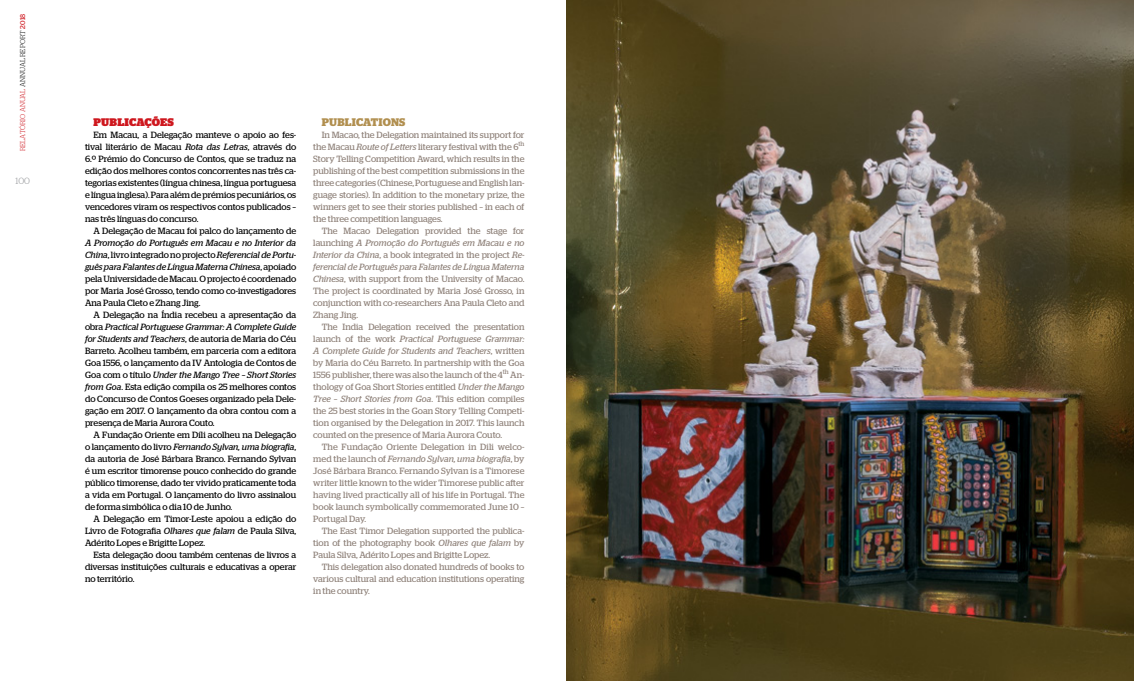
<style>
.page{position:relative;width:1134px;height:681px;background:#fff}
.page>*{position:absolute;margin:0;border:0;box-sizing:border-box;transform-origin:0 0}
.t1{font:700 11px "Stag";color:#b18f4f}
.t2{font:900 11px "Stag";letter-spacing:.01em;color:#ce171e}
.t3{font:9px/12px "Stag";color:#8f827a;text-align:justify}
.t4{font:9px/12px "Stag";letter-spacing:-.005em;color:#000;text-align:justify}
.t5{font:300 9px "Stag";color:#939598}
.t6{font:300 7px "Stag";color:#ce171e}
.s1{color:#000}
.s2{font-weight:400}
.s3{font-style:italic}
</style>
<div class="page">
<img style="left:567px;top:0;width:567px;height:680px">
<p class="t6" style="left:19px;top:151px;width:139px;rotate:-90deg">RELATÓRIO ANUAL <span class="s1">ANNUAL REPORT</span> <span class="s2">2018</span></p>
<p class="t5" style="left:15px;top:176px;width:16px">100</p>
<p class="t2" style="left:94px;top:115px;width:82px">PUBLICAÇÕES</p>
<p class="t4" style="left:85px;top:128px;width:213px;text-indent:9px">Em Macau, a Delegação manteve o apoio ao fes&shy;tival literário de Macau <span class="s3">Rota das Letras</span>, através do 6.º Prémio do Concurso de Contos, que se traduz na edição dos melhores contos concorrentes nas três ca&shy;tegorias existentes (língua chinesa, língua portuguesa e língua inglesa). Para além de prémios pecuniários, os vencedores viram os respectivos contos publicados – nas três línguas do concurso.</p>
<p class="t4" style="left:94px;top:224px;width:204px">A Delegação de Macau foi palco do lançamento de</p>
<p class="t4" style="left:85px;top:236px;width:213px"><span class="s3">A Promoção do Português em Macau e no Interior da China</span>, livro integrado no projecto <span class="s3">Referencial de Portu&shy;guês para Falantes de Língua Materna Chinesa</span>, apoiado pela Universidade de Macau. O projecto é coordenado por Maria José Grosso, tendo como co-investigadores Ana Paula Cleto e Zhang Jing.</p>
<p class="t4" style="left:85px;top:308px;width:213px;text-indent:9px">A Delegação na Índia recebeu a apresentação da obra <span class="s3">Practical Portuguese Grammar: A Complete Guide for Students and Teachers</span>, de autoria de Maria do Céu Barreto. Acolheu também, em parceria com a editora Goa 1556, o lançamento da IV Antologia de Contos de Goa com o título <span class="s3">Under the Mango Tree – Short Stories from Goa</span>. Esta edição compila os 25 melhores contos do Concurso de Contos Goeses organizado pela Dele&shy;gação em 2017. O lançamento da obra contou com a presença de Maria Aurora Couto.</p>
<p class="t4" style="left:85px;top:428px;width:213px;text-indent:9px">A Fundação Oriente em Díli acolheu na Delegação o lançamento do livro <span class="s3">Fernando Sylvan, uma biografia</span>, da autoria de José Bárbara Branco. Fernando Sylvan é um escritor timorense pouco conhecido do grande público timorense, dado ter vivido praticamente toda a vida em Portugal. O lançamento do livro assinalou de forma simbólica o dia 10 de Junho.</p>
<p class="t4" style="left:85px;top:512px;width:213px;text-indent:9px">A Delegação em Timor-Leste apoiou a edição do Livro de Fotografia <span class="s3">Olhares que falam</span> de Paula Silva, Adérito Lopes e Brigitte Lopez.</p>
<p class="t4" style="left:85px;top:548px;width:213px;text-indent:9px">Esta delegação doou também centenas de livros a diversas instituições culturais e educativas a operar no território.</p>
<p class="t1" style="left:322px;top:115px;width:16px">PUBLICATIONS</p>
<p class="t3" style="left:313px;top:128px;width:213px;text-indent:9px">In Macao, the Delegation maintained its support for the Macau <span class="s3">Route of Letters</span> literary festival with the 6<sup>th </sup>Story Telling Competition Award, which results in the publishing of the best competition submissions in the three categories (Chinese, Portuguese and English lan&shy;guage stories). In addition to the monetary prize, the winners get to see their stories published – in each of the three competition languages.</p>
<p class="t3" style="left:313px;top:224px;width:213px;text-indent:9px">The Macao Delegation provided the stage for launching <span class="s3">A Promoção do Português em Macau e no Interior da China</span>, a book integrated in the project <span class="s3">Re&shy;ferencial de Português para Falantes de Língua Materna Chinesa</span>, with support from the University of Macao.<br>The project is coordinated by Maria José Grosso, in conjunction with co-researchers Ana Paula Cleto and Zhang Jing.</p>
<p class="t3" style="left:313px;top:320px;width:213px;text-indent:9px">The India Delegation received the presentation launch of the work <span class="s3">Practical Portuguese Grammar:<br>A Complete Guide for Students and Teachers</span>, written by Maria do Céu Barreto. In partnership with the Goa 1556 publisher, there was also the launch of the 4<sup>th</sup> An&shy;thology of Goa Short Stories entitled <span class="s3">Under the Mango Tree – Short Stories from Goa</span>. This edition compiles the 25 best stories in the Goan Story Telling Competi&shy;tion organised by the Delegation in 2017. This launch counted on the presence of Maria Aurora Couto.</p>
<p class="t3" style="left:313px;top:440px;width:213px;text-indent:9px">The Fundação Oriente Delegation in Dili welco&shy;med the launch of <span class="s3">Fernando Sylvan, uma biografia</span>, by José Bárbara Branco. Fernando Sylvan is a Timorese writer little known to the wider Timorese public after having lived practically all of his life in Portugal. The book launch symbolically commemorated June 10 – Portugal Day.</p>
<p class="t3" style="left:313px;top:524px;width:213px;text-indent:9px">The East Timor Delegation supported the publica&shy;tion of the photography book <span class="s3">Olhares que falam</span> by Paula Silva, Adérito Lopes and Brigitte Lopez.</p>
<p class="t3" style="left:313px;top:560px;width:213px;text-indent:9px">This delegation also donated hundreds of books to various cultural and education institutions operating in the country.</p>
</div>
